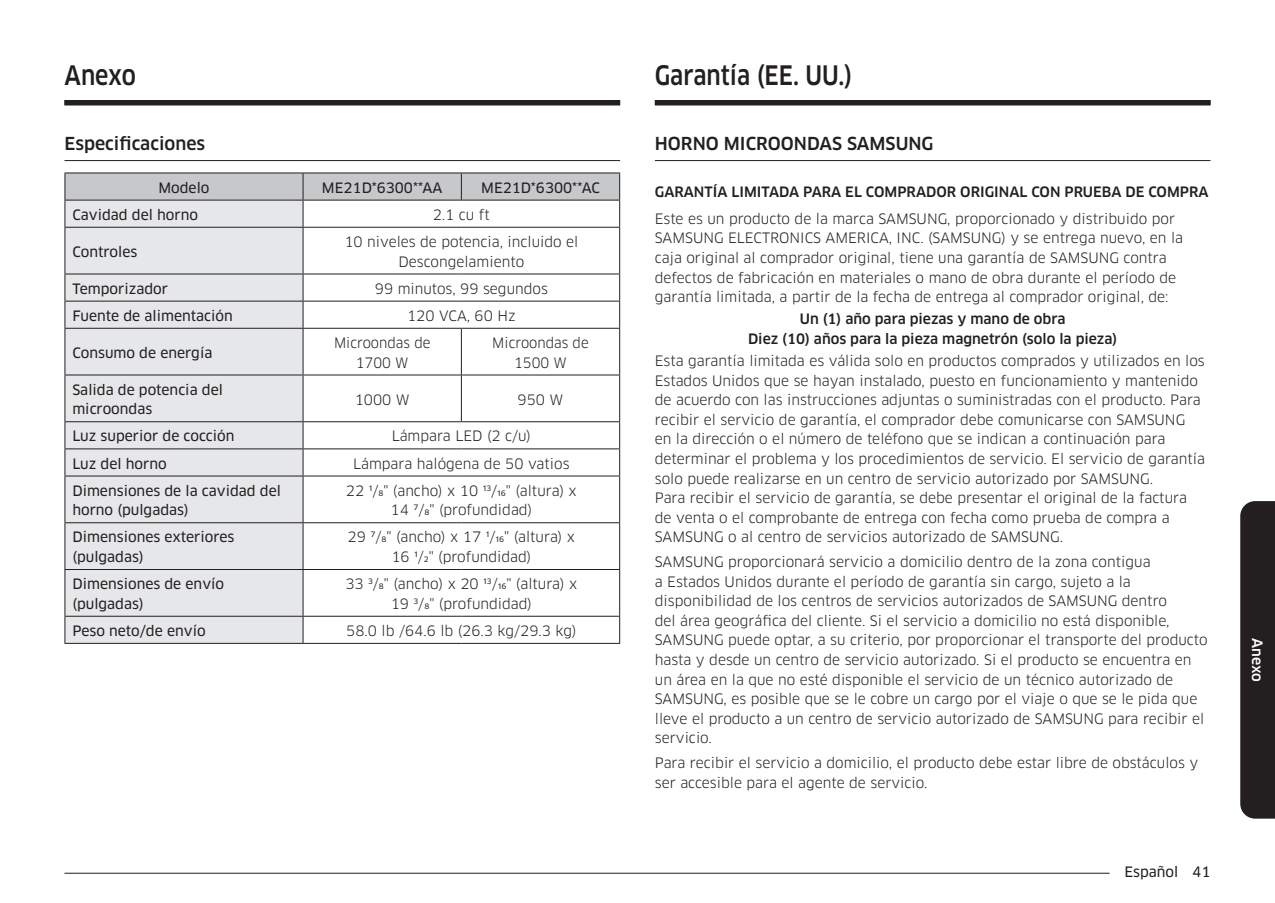
<style>
.page{position:relative;width:1275px;height:903px;background:#fff}
.page>*{position:absolute;margin:0;border:0;box-sizing:border-box;transform-origin:0 0}
.t1{font:500 26.25px "Samsung Clan Pro";color:#231f20;scale:.87 1}
.t2{font:500 17.5px "Samsung Clan Pro";color:#231f20}
.t3{font:14px/19.6px "Samsung Clan Pro";color:#231f20;text-align:center}
.t4{font:14px/19.6px "Samsung Clan Pro News";color:#231f20}
.t5{font:500 14px/19.6px "Samsung Clan Pro";color:#231f20;text-align:center}
.t6{font:14px/19.6px "Samsung Clan Pro";color:#231f20;text-align:center;scale:.96 1}
.t7{font:500 14px "Samsung Clan Pro";letter-spacing:-.01em;color:#fff}
</style>
<div class="page">
<hr style="left:64px;top:873px;width:1092px;height:1px;background:#231f20">
<div style="left:1109px;top:862px;width:101px;height:17px;background:#fff"></div>
<div style="left:1240px;top:501px;width:35px;height:318px;background:#231f20"></div>
<div style="left:64px;top:100px;width:556px;height:5px;background:#231f20"></div>
<hr style="left:64px;top:160px;width:556px;height:1px;background:#231f20">
<div style="left:65px;top:228px;width:238px;height:415px;background:#e6e7e9"></div>
<svg style="left:64px;top:173px;width:556px;height:54px"></svg>
<hr style="left:64px;top:227px;width:239px;height:1px;background:#231f20">
<hr style="left:64px;top:228px;width:1px;height:46px;background:#231f20">
<hr style="left:303px;top:227px;width:158px;height:1px;background:#231f20">
<hr style="left:303px;top:228px;width:1px;height:46px;background:#231f20">
<hr style="left:461px;top:227px;width:159px;height:1px;background:#231f20">
<hr style="left:619px;top:228px;width:1px;height:46px;background:#231f20">
<hr style="left:64px;top:274px;width:239px;height:1px;background:#231f20">
<hr style="left:303px;top:274px;width:158px;height:1px;background:#231f20">
<hr style="left:461px;top:274px;width:159px;height:1px;background:#231f20">
<hr style="left:64px;top:301px;width:239px;height:1px;background:#231f20">
<svg style="left:64px;top:274px;width:1px;height:54px"></svg>
<hr style="left:303px;top:301px;width:158px;height:1px;background:#231f20">
<svg style="left:303px;top:274px;width:1px;height:54px"></svg>
<hr style="left:461px;top:301px;width:159px;height:1px;background:#231f20">
<svg style="left:619px;top:274px;width:1px;height:54px"></svg>
<hr style="left:64px;top:328px;width:239px;height:1px;background:#231f20">
<hr style="left:64px;top:329px;width:1px;height:46px;background:#231f20">
<hr style="left:303px;top:328px;width:158px;height:1px;background:#231f20">
<hr style="left:303px;top:329px;width:1px;height:46px;background:#231f20">
<hr style="left:461px;top:328px;width:159px;height:1px;background:#231f20">
<hr style="left:461px;top:329px;width:1px;height:46px;background:#231f20">
<hr style="left:619px;top:329px;width:1px;height:46px;background:#231f20">
<hr style="left:64px;top:375px;width:239px;height:1px;background:#231f20">
<hr style="left:64px;top:375px;width:1px;height:46px;background:#231f20">
<hr style="left:303px;top:375px;width:158px;height:1px;background:#231f20">
<hr style="left:303px;top:375px;width:1px;height:46px;background:#231f20">
<hr style="left:461px;top:375px;width:159px;height:1px;background:#231f20">
<hr style="left:461px;top:375px;width:1px;height:46px;background:#231f20">
<hr style="left:619px;top:375px;width:1px;height:46px;background:#231f20">
<hr style="left:64px;top:421px;width:239px;height:1px;background:#231f20">
<hr style="left:303px;top:421px;width:158px;height:1px;background:#231f20">
<hr style="left:461px;top:421px;width:159px;height:1px;background:#231f20">
<hr style="left:64px;top:448px;width:239px;height:1px;background:#231f20">
<svg style="left:64px;top:422px;width:1px;height:54px"></svg>
<hr style="left:303px;top:448px;width:158px;height:1px;background:#231f20">
<svg style="left:303px;top:422px;width:1px;height:54px"></svg>
<hr style="left:461px;top:448px;width:159px;height:1px;background:#231f20">
<svg style="left:619px;top:422px;width:1px;height:54px"></svg>
<hr style="left:64px;top:476px;width:239px;height:1px;background:#231f20">
<hr style="left:64px;top:476px;width:1px;height:46px;background:#231f20">
<hr style="left:303px;top:476px;width:158px;height:1px;background:#231f20">
<hr style="left:303px;top:476px;width:1px;height:46px;background:#231f20">
<hr style="left:461px;top:476px;width:159px;height:1px;background:#231f20">
<hr style="left:619px;top:476px;width:1px;height:46px;background:#231f20">
<hr style="left:64px;top:522px;width:239px;height:1px;background:#231f20">
<hr style="left:64px;top:523px;width:1px;height:46px;background:#231f20">
<hr style="left:303px;top:522px;width:158px;height:1px;background:#231f20">
<hr style="left:303px;top:523px;width:1px;height:46px;background:#231f20">
<hr style="left:461px;top:522px;width:159px;height:1px;background:#231f20">
<hr style="left:619px;top:523px;width:1px;height:46px;background:#231f20">
<hr style="left:64px;top:569px;width:239px;height:1px;background:#231f20">
<hr style="left:64px;top:570px;width:1px;height:46px;background:#231f20">
<hr style="left:303px;top:569px;width:158px;height:1px;background:#231f20">
<hr style="left:303px;top:570px;width:1px;height:46px;background:#231f20">
<hr style="left:461px;top:569px;width:159px;height:1px;background:#231f20">
<hr style="left:619px;top:570px;width:1px;height:46px;background:#231f20">
<hr style="left:64px;top:616px;width:239px;height:1px;background:#231f20">
<svg style="left:64px;top:617px;width:1px;height:26px"></svg>
<hr style="left:303px;top:616px;width:158px;height:1px;background:#231f20">
<svg style="left:303px;top:617px;width:1px;height:26px"></svg>
<hr style="left:461px;top:616px;width:159px;height:1px;background:#231f20">
<svg style="left:619px;top:617px;width:1px;height:26px"></svg>
<hr style="left:64px;top:643px;width:239px;height:1px;background:#231f20">
<hr style="left:303px;top:643px;width:158px;height:1px;background:#231f20">
<hr style="left:461px;top:643px;width:159px;height:1px;background:#231f20">
<div style="left:655px;top:100px;width:555px;height:5px;background:#231f20"></div>
<hr style="left:655px;top:160px;width:555px;height:1px;background:#231f20">
<h1 class="t1" style="left:64px;top:60px;width:84px">Anexo</h1>
<p class="t2" style="left:64px;top:134px;width:142px">Especificaciones</p>
<p class="t4" style="left:158px;top:178px;width:53px">Modelo</p>
<p class="t4" style="left:322px;top:178px;width:122px">ME21D*6300**AA</p>
<p class="t4" style="left:481px;top:178px;width:120px">ME21D*6300**AC</p>
<p class="t4" style="left:72px;top:205px;width:127px">Cavidad del horno</p>
<p class="t3" style="left:433px;top:205px;width:59px">2.1 cu ft</p>
<p class="t4" style="left:72px;top:242px;width:66px">Controles</p>
<p class="t3" style="left:344px;top:232px;width:236px">10 niveles de potencia, incluido el<br>Descongelamiento</p>
<p class="t4" style="left:72px;top:279px;width:97px">Temporizador</p>
<p class="t3" style="left:375px;top:279px;width:174px">99 minutos, 99 segundos</p>
<p class="t4" style="left:72px;top:306px;width:162px">Fuente de alimentación</p>
<p class="t3" style="left:407px;top:306px;width:110px">120 VCA, 60 Hz</p>
<p class="t4" style="left:72px;top:343px;width:142px">Consumo de energía</p>
<p class="t6" style="left:334px;top:333px;width:102px">Microondas de<br>1700 W</p>
<p class="t6" style="left:492px;top:333px;width:102px">Microondas de<br>1500 W</p>
<p class="t4" style="left:72px;top:380px;width:152px">Salida de potencia del microondas</p>
<p class="t3" style="left:355px;top:389px;width:57px">1000 W</p>
<p class="t3" style="left:518px;top:389px;width:47px">950 W</p>
<p class="t4" style="left:72px;top:426px;width:164px">Luz superior de cocción</p>
<p class="t3" style="left:392px;top:426px;width:141px">Lámpara LED (2 c/u)</p>
<p class="t4" style="left:72px;top:454px;width:96px">Luz del horno</p>
<p class="t3" style="left:353px;top:454px;width:218px">Lámpara halógena de 50 vatios</p>
<p class="t4" style="left:72px;top:481px;width:210px">Dimensiones de la cavidad del horno (pulgadas)</p>
<p class="t3" style="left:346px;top:481px;width:232px">22 1/8" (ancho) x 10 13/16" (altura) x<br>14 7/8" (profundidad)</p>
<p class="t4" style="left:72px;top:527px;width:164px">Dimensiones exteriores (pulgadas)</p>
<p class="t3" style="left:348px;top:527px;width:229px">29 7/8" (ancho) x 17 1/16" (altura) x<br>16 1/2" (profundidad)</p>
<p class="t4" style="left:72px;top:574px;width:153px">Dimensiones de envío (pulgadas)</p>
<p class="t3" style="left:345px;top:574px;width:234px">33 3/8" (ancho) x 20 13/16" (altura) x<br>19 3/8" (profundidad)</p>
<p class="t4" style="left:72px;top:621px;width:135px">Peso neto/de envío</p>
<p class="t3" style="left:346px;top:621px;width:232px">58.0 lb /64.6 lb (26.3 kg/29.3 kg)</p>
<h1 class="t1" style="left:655px;top:60px;width:229px">Garantía (EE. UU.)</h1>
<p class="t2" style="left:655px;top:134px;width:280px">HORNO MICROONDAS SAMSUNG</p>
<p class="t5" style="left:655px;top:182px;width:555px">GARANTÍA LIMITADA PARA EL COMPRADOR ORIGINAL CON PRUEBA DE COMPRA</p>
<p class="t3" style="left:655px;top:209px;width:530px;text-align:left">Este es un producto de la marca SAMSUNG, proporcionado y distribuido por SAMSUNG ELECTRONICS AMERICA, INC. (SAMSUNG) y se entrega nuevo, en la caja original al comprador original, tiene una garantía de SAMSUNG contra defectos de fabricación en materiales o mano de obra durante el período de garantía limitada, a partir de la fecha de entrega al comprador original, de:</p>
<p class="t5" style="left:748px;top:309px;width:371px">Un (1) año para piezas y mano de obra<br>Diez (10) años para la pieza magnetrón (solo la pieza)</p>
<p class="t3" style="left:655px;top:351px;width:552px;text-align:left">Esta garantía limitada es válida solo en productos comprados y utilizados en los Estados Unidos que se hayan instalado, puesto en funcionamiento y mantenido de acuerdo con las instrucciones adjuntas o suministradas con el producto. Para recibir el servicio de garantía, el comprador debe comunicarse con SAMSUNG en la dirección o el número de teléfono que se indican a continuación para determinar el problema y los procedimientos de servicio. El servicio de garantía solo puede realizarse en un centro de servicio autorizado por SAMSUNG.<br>Para recibir el servicio de garantía, se debe presentar el original de la factura de venta o el comprobante de entrega con fecha como prueba de compra a SAMSUNG o al centro de servicios autorizado de SAMSUNG.</p>
<p class="t3" style="left:655px;top:552px;width:554px;text-align:left">SAMSUNG proporcionará servicio a domicilio dentro de la zona contigua<br>a Estados Unidos durante el período de garantía sin cargo, sujeto a la disponibilidad de los centros de servicios autorizados de SAMSUNG dentro<br>del área geográfica del cliente. Si el servicio a domicilio no está disponible, SAMSUNG puede optar, a su criterio, por proporcionar el transporte del producto hasta y desde un centro de servicio autorizado. Si el producto se encuentra en un área en la que no esté disponible el servicio de un técnico autorizado de SAMSUNG, es posible que se le cobre un cargo por el viaje o que se le pida que lleve el producto a un centro de servicio autorizado de SAMSUNG para recibir el servicio.</p>
<p class="t3" style="left:655px;top:753px;width:545px;text-align:left">Para recibir el servicio a domicilio, el producto debe estar libre de obstáculos y ser accesible para el agente de servicio.</p>
<p class="t4" style="left:1124px;top:862px;width:88px">Español 41</p>
<p class="t7" style="left:1265px;top:638px;width:45px;rotate:90deg">Anexo</p>
</div>
